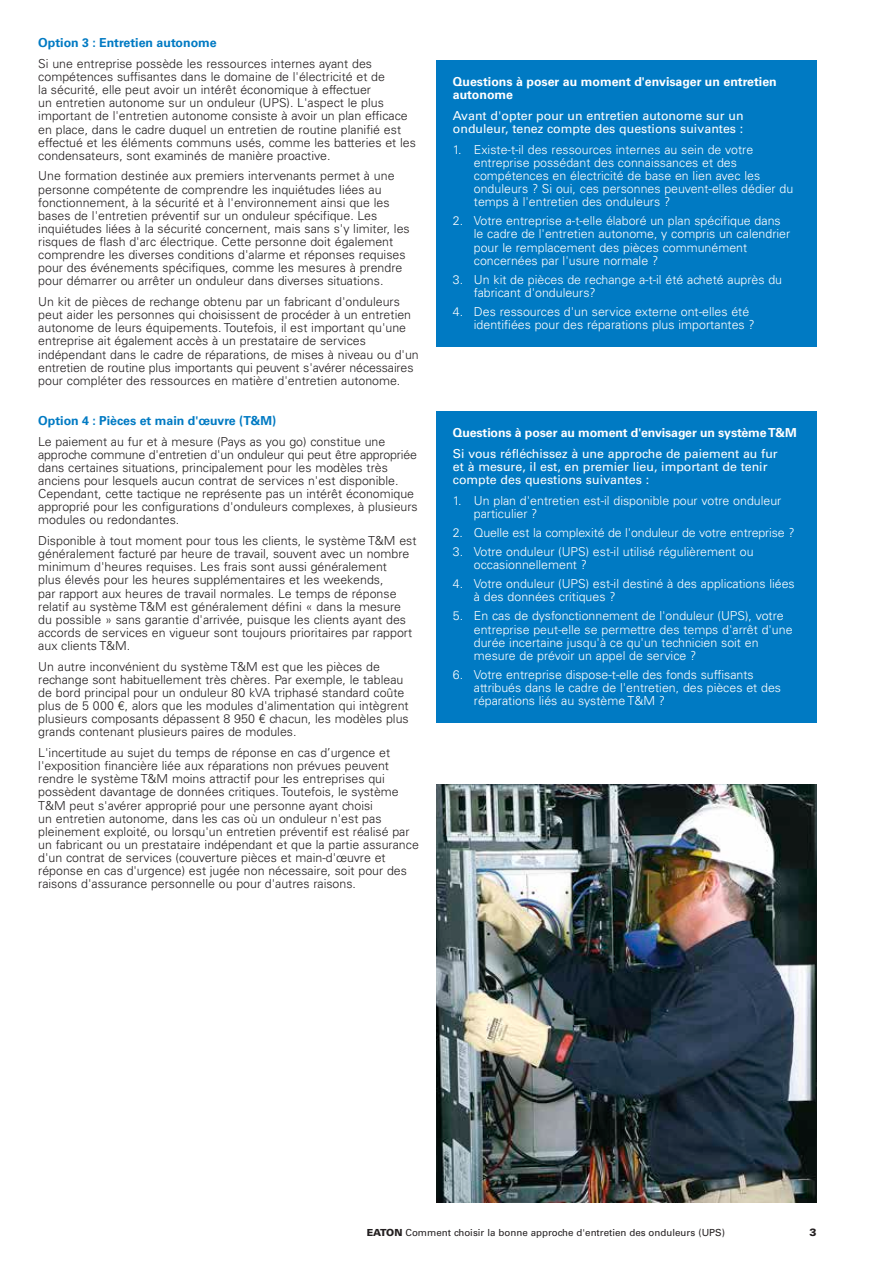
<style>
.page{position:relative;width:893px;height:1263px;background:#fff}
.page>*{position:absolute;margin:0;border:0;box-sizing:border-box;transform-origin:0 0}
.t1{font:300 12.3px/13.2px "Univers LT Std";color:#231f20}
.t2{font:300 12.3px/13.2px "Univers LT Std";color:#fff}
.t3{font:12.3px/13.2px "Univers LT Std";color:#fff}
.t4{font:700 12.3px/13.2px "Univers LT Std";color:#fff}
.t5{font:700 12.3px "Univers LT Std";color:#007ac3}
.t6{font:900 10.5px "Univers LT Std";color:#231f20}
.t7{font:9.75px "Univers LT Std";color:#231f20}
.s1{font-weight:900}
</style>
<div class="page">
<div style="left:436px;top:60px;width:380px;height:286px;background:#007ac3"></div>
<div style="left:436px;top:411px;width:380px;height:311px;background:#007ac3"></div>
<img style="left:437px;top:784px;width:379px;height:418px">
<p class="t5" style="left:38px;top:36px;width:180px">Option 3 : Entretien autonome</p>
<p class="t1" style="left:38px;top:57px;width:379px">Si une entreprise possède les ressources internes ayant des compétences suffisantes dans le domaine de l'électricité et de<br>la sécurité, elle peut avoir un intérêt économique à effectuer<br>un entretien autonome sur un onduleur (UPS). L'aspect le plus important de l'entretien autonome consiste à avoir un plan efficace en place, dans le cadre duquel un entretien de routine planifié est effectué et les éléments communs usés, comme les batteries et les condensateurs, sont examinés de manière proactive.</p>
<p class="t1" style="left:38px;top:169px;width:373px">Une formation destinée aux premiers intervenants permet à une personne compétente de comprendre les inquiétudes liées au fonctionnement, à la sécurité et à l'environnement ainsi que les bases de l'entretien préventif sur un onduleur spécifique. Les inquiétudes liées à la sécurité concernent, mais sans s'y limiter, les risques de flash d'arc électrique. Cette personne doit également comprendre les diverses conditions d'alarme et réponses requises pour des événements spécifiques, comme les mesures à prendre pour démarrer ou arrêter un onduleur dans diverses situations.</p>
<p class="t1" style="left:38px;top:295px;width:382px">Un kit de pièces de rechange obtenu par un fabricant d'onduleurs peut aider les personnes qui choisissent de procéder à un entretien autonome de leurs équipements. Toutefois, il est important qu'une entreprise ait également accès à un prestataire de services indépendant dans le cadre de réparations, de mises à niveau ou d'un entretien de routine plus importants qui peuvent s'avérer nécessaires pour compléter des ressources en matière d'entretien autonome.</p>
<p class="t5" style="left:38px;top:413px;width:240px">Option 4 : Pièces et main d'œuvre (T&amp;M)</p>
<p class="t1" style="left:38px;top:435px;width:381px">Le paiement au fur et à mesure (Pays as you go) constitue une approche commune d'entretien d'un onduleur qui peut être appropriée dans certaines situations, principalement pour les modèles très anciens pour lesquels aucun contrat de services n'est disponible.<br>Cependant, cette tactique ne représente pas un intérêt économique approprié pour les configurations d'onduleurs complexes, à plusieurs modules ou redondantes.</p>
<p class="t1" style="left:38px;top:534px;width:380px">Disponible à tout moment pour tous les clients, le système T&amp;M est généralement facturé par heure de travail, souvent avec un nombre minimum d'heures requises. Les frais sont aussi généralement<br>plus élevés pour les heures supplémentaires et les weekends,<br>par rapport aux heures de travail normales. Le temps de réponse relatif au système T&amp;M est généralement défini « dans la mesure du possible » sans garantie d'arrivée, puisque les clients ayant des accords de services en vigueur sont toujours prioritaires par rapport aux clients T&amp;M.</p>
<p class="t1" style="left:38px;top:660px;width:372px">Un autre inconvénient du système T&amp;M est que les pièces de rechange sont habituellement très chères. Par exemple, le tableau de bord principal pour un onduleur 80 kVA triphasé standard coûte plus de 5 000 €, alors que les modules d'alimentation qui intègrent plusieurs composants dépassent 8 950 € chacun, les modèles plus grands contenant plusieurs paires de modules.</p>
<p class="t1" style="left:38px;top:746px;width:382px">L'incertitude au sujet du temps de réponse en cas d’urgence et l'exposition financière liée aux réparations non prévues peuvent rendre le système T&amp;M moins attractif pour les entreprises qui possèdent davantage de données critiques. Toutefois, le système T&amp;M peut s'avérer approprié pour une personne ayant choisi<br>un entretien autonome, dans les cas où un onduleur n'est pas pleinement exploité, ou lorsqu'un entretien préventif est réalisé par un fabricant ou un prestataire indépendant et que la partie assurance d'un contrat de services (couverture pièces et main-d'œuvre et réponse en cas d'urgence) est jugée non nécessaire, soit pour des raisons d'assurance personnelle ou pour d'autres raisons.</p>
<p class="t4" style="left:453px;top:75px;width:325px">Questions à poser au moment d'envisager un entretien autonome</p>
<p class="t3" style="left:453px;top:109px;width:292px">Avant d'opter pour un entretien autonome sur un onduleur, tenez compte des questions suivantes :</p>
<p class="t2" style="left:474px;top:143px;width:321px;text-indent:-21px">1. Existe-t-il des ressources internes au sein de votre entreprise possédant des connaissances et des compétences en électricité de base en lien avec les onduleurs ? Si oui, ces personnes peuvent-elles dédier du temps à l'entretien des onduleurs ?</p>
<p class="t2" style="left:474px;top:214px;width:318px;text-indent:-21px">2. Votre entreprise a-t-elle élaboré un plan spécifique dans le cadre de l'entretien autonome, y compris un calendrier pour le remplacement des pièces communément concernées par l'usure normale ?</p>
<p class="t2" style="left:474px;top:273px;width:310px;text-indent:-21px">3. Un kit de pièces de rechange a-t-il été acheté auprès du fabricant d'onduleurs?</p>
<p class="t2" style="left:474px;top:305px;width:282px;text-indent:-21px">4. Des ressources d'un service externe ont-elles été identifiées pour des réparations plus importantes ?</p>
<p class="t4" style="left:453px;top:426px;width:345px">Questions à poser au moment d'envisager un système T&amp;M</p>
<p class="t3" style="left:453px;top:447px;width:326px">Si vous réfléchissez à une approche de paiement au fur et à mesure, il est, en premier lieu, important de tenir compte des questions suivantes :</p>
<p class="t2" style="left:474px;top:494px;width:309px;text-indent:-21px">1. Un plan d'entretien est-il disponible pour votre onduleur particulier ?</p>
<p class="t2" style="left:453px;top:526px;width:343px">2. Quelle est la complexité de l'onduleur de votre entreprise ?</p>
<p class="t2" style="left:474px;top:545px;width:281px;text-indent:-21px">3. Votre onduleur (UPS) est-il utilisé régulièrement ou occasionnellement ?</p>
<p class="t2" style="left:474px;top:577px;width:322px;text-indent:-21px">4. Votre onduleur (UPS) est-il destiné à des applications liées à des données critiques ?</p>
<p class="t2" style="left:474px;top:609px;width:320px;text-indent:-21px">5. En cas de dysfonctionnement de l'onduleur (UPS), votre entreprise peut-elle se permettre des temps d'arrêt d'une durée incertaine jusqu'à ce qu'un technicien soit en mesure de prévoir un appel de service ?</p>
<p class="t2" style="left:474px;top:668px;width:309px;text-indent:-21px">6. Votre entreprise dispose-t-elle des fonds suffisants attribués dans le cadre de l'entretien, des pièces et des réparations liés au système T&amp;M ?</p>
<p class="t7" style="left:367px;top:1227px;width:358px"><span class="s1">EATON</span> Comment choisir la bonne approche d'entretien des onduleurs (UPS)</p>
<p class="t6" style="left:809px;top:1225px;width:9px">3</p>
</div>
